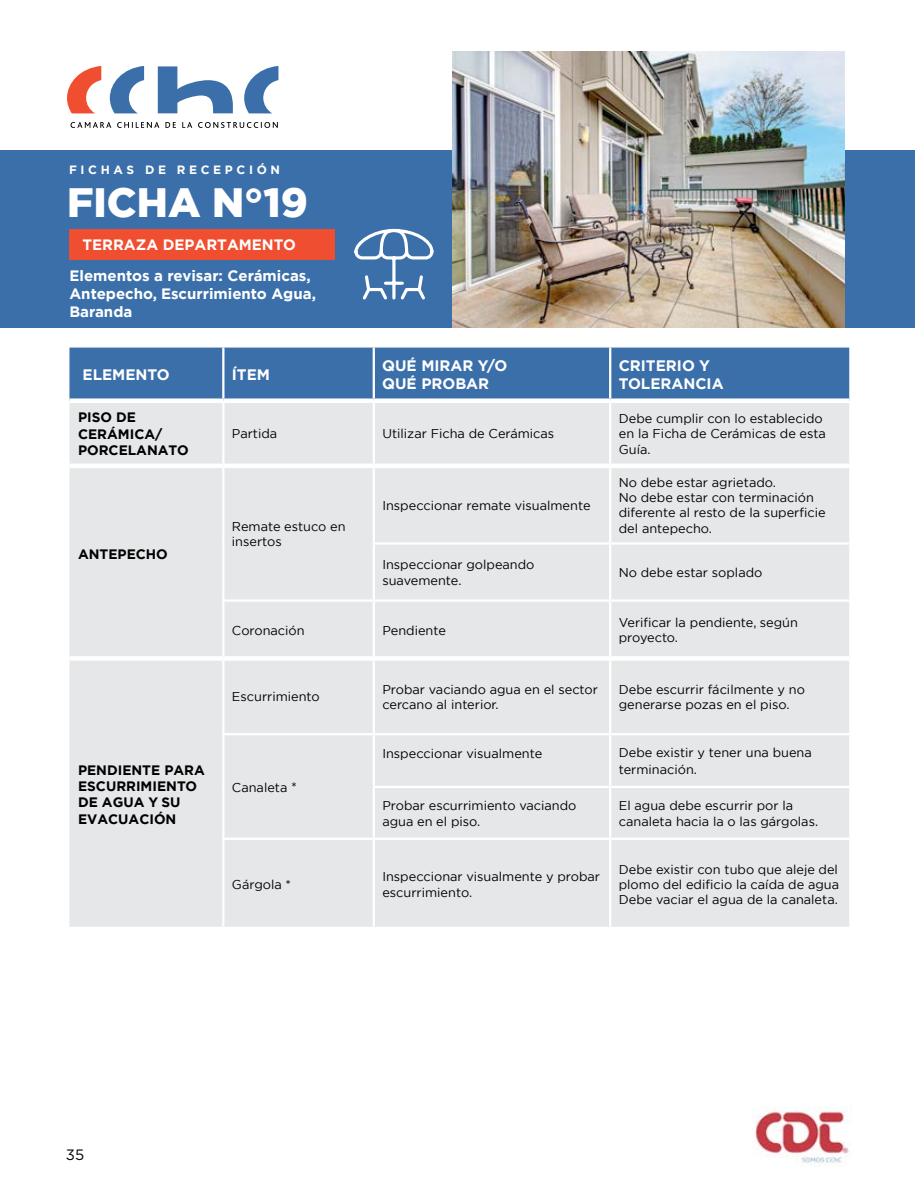
<style>
.page{position:relative;width:915px;height:1191px;background:#fff}
.page>*{position:absolute;margin:0;border:0;box-sizing:border-box;transform-origin:0 0}
.t1{font:900 40.95px "Gotham";color:#fff}
.t2{font:700 15.15px/18.1px "Gotham";color:#fff}
.t3{font:700 15px/30.8px "Gotham";color:#fff;text-align:center}
.t4{font:15px "Gotham Rounded";color:#000}
.t5{font:700 13.65px/16.4px "Gotham";color:#000}
.t6{font:12.75px/15.3px "Gotham";color:#000}
.t7{font:700 12px "Gotham";letter-spacing:.3em;color:#fff}
.s1{font-size:13.65px}
</style>
<div class="page">
<div style="left:69px;top:347px;width:779px;height:51px;background:#3b6faa"></div>
<div style="left:69px;top:403px;width:779px;height:523px;background:#e6e7e8"></div>
<hr style="left:222px;top:347px;width:2px;height:51px;background:#fff">
<hr style="left:372px;top:347px;width:3px;height:51px;background:#fff">
<hr style="left:609px;top:347px;width:2px;height:51px;background:#fff">
<hr style="left:222px;top:403px;width:2px;height:60px;background:#fff">
<hr style="left:372px;top:403px;width:3px;height:60px;background:#fff">
<hr style="left:609px;top:403px;width:2px;height:60px;background:#fff">
<hr style="left:222px;top:468px;width:2px;height:75px;background:#fff">
<hr style="left:372px;top:468px;width:3px;height:74px;background:#fff">
<hr style="left:609px;top:468px;width:2px;height:74px;background:#fff">
<hr style="left:222px;top:543px;width:2px;height:56px;background:#fff">
<hr style="left:372px;top:542px;width:238px;height:2px;background:#fff">
<hr style="left:372px;top:544px;width:3px;height:55px;background:#fff">
<hr style="left:610px;top:542px;width:238px;height:2px;background:#fff">
<hr style="left:609px;top:544px;width:2px;height:55px;background:#fff">
<hr style="left:222px;top:599px;width:151px;height:3px;background:#fff">
<hr style="left:222px;top:602px;width:2px;height:54px;background:#fff">
<hr style="left:373px;top:599px;width:237px;height:3px;background:#fff">
<hr style="left:372px;top:602px;width:3px;height:54px;background:#fff">
<hr style="left:610px;top:599px;width:238px;height:3px;background:#fff">
<hr style="left:609px;top:602px;width:2px;height:54px;background:#fff">
<hr style="left:222px;top:660px;width:2px;height:73px;background:#fff">
<hr style="left:372px;top:660px;width:3px;height:73px;background:#fff">
<hr style="left:609px;top:660px;width:2px;height:73px;background:#fff">
<hr style="left:222px;top:735px;width:2px;height:52px;background:#fff">
<hr style="left:372px;top:735px;width:3px;height:50px;background:#fff">
<hr style="left:609px;top:735px;width:2px;height:50px;background:#fff">
<hr style="left:222px;top:787px;width:2px;height:50px;background:#fff">
<hr style="left:372px;top:788px;width:3px;height:49px;background:#fff">
<hr style="left:609px;top:788px;width:2px;height:49px;background:#fff">
<hr style="left:222px;top:840px;width:2px;height:86px;background:#fff">
<hr style="left:372px;top:840px;width:3px;height:86px;background:#fff">
<hr style="left:609px;top:840px;width:2px;height:86px;background:#fff">
<div style="left:69px;top:463px;width:154px;height:5px;background:#fff"></div>
<div style="left:223px;top:463px;width:150px;height:5px;background:#fff"></div>
<div style="left:373px;top:463px;width:237px;height:5px;background:#fff"></div>
<div style="left:610px;top:463px;width:238px;height:5px;background:#fff"></div>
<hr style="left:69px;top:656px;width:154px;height:4px;background:#fff">
<hr style="left:222px;top:733px;width:151px;height:2px;background:#fff">
<hr style="left:373px;top:733px;width:237px;height:2px;background:#fff">
<hr style="left:610px;top:733px;width:238px;height:2px;background:#fff">
<hr style="left:372px;top:785px;width:238px;height:3px;background:#fff">
<hr style="left:610px;top:785px;width:238px;height:3px;background:#fff">
<hr style="left:222px;top:837px;width:151px;height:3px;background:#fff">
<hr style="left:373px;top:837px;width:237px;height:3px;background:#fff">
<hr style="left:610px;top:837px;width:238px;height:3px;background:#fff">
<hr style="left:223px;top:656px;width:150px;height:4px;background:#fff">
<hr style="left:373px;top:656px;width:237px;height:4px;background:#fff">
<hr style="left:610px;top:656px;width:238px;height:4px;background:#fff">
<div style="left:0;top:150px;width:914px;height:178px;background:#3b6faa"></div>
<div style="left:69px;top:229px;width:266px;height:31px;background:#f04e30"></div>
<svg style="left:158px;top:66px;width:75px;height:47px"></svg>
<svg style="left:244px;top:66px;width:34px;height:47px"></svg>
<svg style="left:110px;top:66px;width:34px;height:47px"></svg>
<svg style="left:67px;top:66px;width:34px;height:47px"></svg>
<svg style="left:71px;top:122px;width:207px;height:6px"></svg>
<img style="left:453px;top:51px;width:391px;height:277px">
<svg style="left:354px;top:228px;width:80px;height:72px"></svg>
<img style="left:753px;top:1106px;width:97px;height:61px">
<p class="t7" style="left:69px;top:162px;width:212px">FICHAS DE RECEPCIÓN</p>
<h1 class="t1" style="left:67px;top:174px;width:242px">FICHA N°19</h1>
<p class="t3" style="left:69px;top:229px;width:243px">TERRAZA DEPARTAMENTO<br>Elementos a revisar: Cerámicas,</p>
<p class="t3" style="left:69px;top:284px;width:248px;line-height:18px;text-align:left">Antepecho, Escurrimiento Agua,<br>Baranda</p>
<p class="t2" style="left:82px;top:366px;width:89px">ELEMENTO</p>
<p class="t2" style="left:232px;top:366px;width:40px">ÍTEM</p>
<p class="t2" style="left:382px;top:356px;width:127px">QUÉ MIRAR Y/O<br>QUÉ PROBAR</p>
<p class="t2" style="left:618px;top:356px;width:106px">CRITERIO Y<br>TOLERANCIA</p>
<p class="t5" style="left:78px;top:409px;width:112px">PISO DE<br>CERÁMICA/<br>PORCELANATO</p>
<p class="t6" style="left:618px;top:411px;width:208px">Debe cumplir con lo establecido en la Ficha de Cerámicas de esta<br>Guía.</p>
<p class="t6" style="left:232px;top:426px;width:47px">Partida</p>
<p class="t6" style="left:382px;top:426px;width:173px">Utilizar Ficha de Cerámicas</p>
<p class="t5" style="left:78px;top:546px;width:91px">ANTEPECHO</p>
<p class="t5" style="left:78px;top:761px;width:128px">PENDIENTE PARA<br>ESCURRIMIENTO<br>DE AGUA Y SU<br>EVACUACIÓN</p>
<p class="t6" style="left:232px;top:518px;width:115px">Remate estuco en insertos</p>
<p class="t6" style="left:382px;top:497px;width:210px">Inspeccionar remate visualmente</p>
<p class="t6" style="left:618px;top:474px;width:208px">No debe estar agrietado.<br>No debe estar con terminación diferente al resto de la superficie del antepecho.</p>
<p class="t6" style="left:382px;top:557px;width:153px">Inspeccionar golpeando suavemente.</p>
<p class="t6" style="left:618px;top:564px;width:145px">No debe estar soplado</p>
<p class="t6" style="left:232px;top:622px;width:74px">Coronación</p>
<p class="t6" style="left:382px;top:622px;width:65px">Pendiente</p>
<p class="t6" style="left:618px;top:614px;width:180px">Verificar la pendiente, según proyecto.</p>
<p class="t6" style="left:232px;top:689px;width:89px">Escurrimiento</p>
<p class="t6" style="left:382px;top:681px;width:217px">Probar vaciando agua en el sector cercano al interior.</p>
<p class="t6" style="left:618px;top:681px;width:187px">Debe escurrir fácilmente y no generarse pozas en el piso.</p>
<p class="t6" style="left:232px;top:779px;width:67px">Canaleta <span class="s1">*</span></p>
<p class="t6" style="left:382px;top:745px;width:161px">Inspeccionar visualmente</p>
<p class="t6" style="left:618px;top:744px;width:194px;line-height:16.4px">Debe existir y tener una buena terminación.</p>
<p class="t6" style="left:382px;top:798px;width:195px">Probar escurrimiento vaciando agua en el piso.</p>
<p class="t6" style="left:618px;top:798px;width:201px">El agua debe escurrir por la canaleta hacia la o las gárgolas.</p>
<p class="t6" style="left:232px;top:876px;width:61px">Gárgola *</p>
<p class="t6" style="left:382px;top:869px;width:219px">Inspeccionar visualmente y probar escurrimiento.</p>
<p class="t6" style="left:618px;top:861px;width:222px;text-align:justify">Debe existir con tubo que aleje del plomo del edificio la caída de agua Debe vaciar el agua de la canaleta.</p>
<p class="t4" style="left:66px;top:1144px;width:20px">35</p>
</div>
